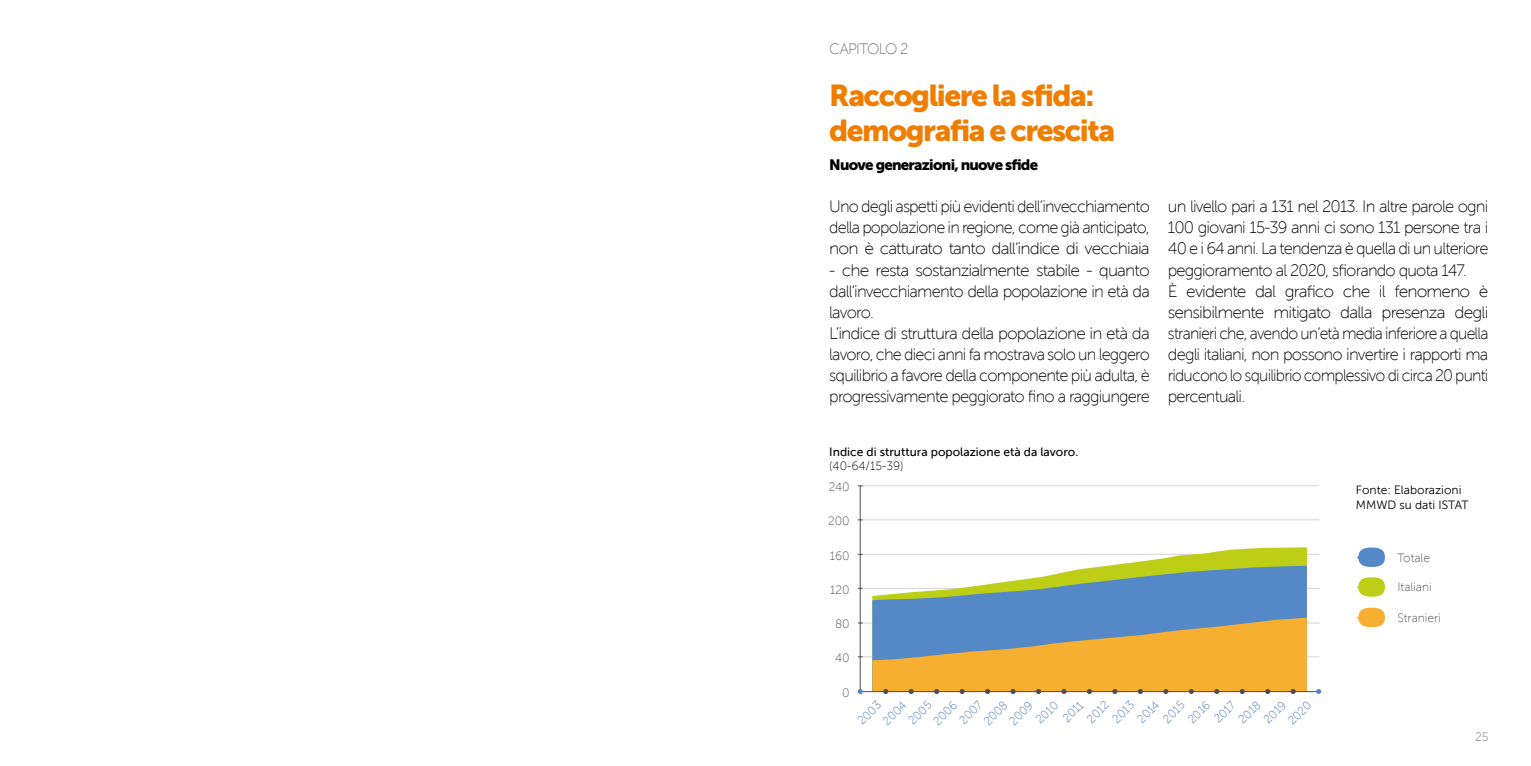
<style>
.page{position:relative;width:1531px;height:766px;background:#fff}
.page>*{position:absolute;margin:0;border:0;box-sizing:border-box;transform-origin:0 0}
.t1{font:30px/34.5px "Museo Sans 900";letter-spacing:-.05em;color:#ef7d00}
.t2{font:16.5px/21px "Museo Sans 100";letter-spacing:-.05em;color:#000;text-align:justify}
.t3{font:16.5px/21px "Museo Sans 100";letter-spacing:-.05em;color:#000;scale:1.05 1}
.t4{font:15px "Museo Sans 900";letter-spacing:-.05em;color:#000}
.t5{font:15px "Museo Sans 100";letter-spacing:-.045em;color:#706f6f}
.t6{font:12px "Museo Sans 500";color:#000}
.t7{font:12px "Museo Sans 100";color:#514e4d}
.t8{font:12px/14.4px "Museo Sans 300";color:#000}
.t9{font:12px "Museo Sans 100";color:#000}
.t10{font:12px "Museo Sans 100";color:#706f6f}
.t11{font:11.7px "Museo Sans 100";color:#4b78bb}
</style>
<div class="page">
<svg style="left:1357px;top:577px;width:28px;height:19px"></svg>
<svg style="left:1357px;top:607px;width:28px;height:20px"></svg>
<svg style="left:1357px;top:547px;width:28px;height:20px"></svg>
<hr style="left:860px;top:656px;width:459px;height:1px;background:#d5d3d4">
<hr style="left:860px;top:622px;width:459px;height:1px;background:#d5d3d4">
<hr style="left:860px;top:588px;width:459px;height:1px;background:#d5d3d4">
<hr style="left:860px;top:553px;width:459px;height:1px;background:#d5d3d4">
<hr style="left:860px;top:519px;width:459px;height:1px;background:#d5d3d4">
<hr style="left:860px;top:485px;width:459px;height:1px;background:#d5d3d4">
<hr style="left:860px;top:485px;width:1px;height:206px;background:#514e4d">
<svg style="left:872px;top:547px;width:435px;height:18px"></svg>
<svg style="left:872px;top:565px;width:435px;height:52px;fill:#5488c7"></svg>
<hr style="left:860px;top:691px;width:459px;height:1px;background:#514e4d">
<svg style="left:1316px;top:689px;width:5px;height:4px"></svg>
<svg style="left:872px;top:617px;width:435px;height:76px;background:#c2a260"></svg>
<svg style="left:858px;top:688px;width:5px;height:5px"></svg>
<p class="t5" style="left:829px;top:41px;width:81px">CAPITOLO 2</p>
<h1 class="t1" style="left:829px;top:78px;width:287px">Raccogliere la sfida: demografia e crescita</h1>
<p class="t4" style="left:829px;top:157px;width:210px">Nuove generazioni, nuove sfide</p>
<p class="t2" style="left:829px;top:196px;width:322px">Uno degli aspetti più evidenti dell’invecchiamento della popolazione in regione, come già anticipato, non è catturato tanto dall’indice di vecchiaia</p>
<p class="t3" style="left:829px;top:259px;width:307px">- che resta sostanzialmente stabile - quanto dall’invecchiamento della popolazione in età da lavoro.<br>L’indice di struttura della popolazione in età da lavoro, che dieci anni fa mostrava solo un leggero squilibrio a favore della componente più adulta, è progressivamente peggiorato fino a raggiungere</p>
<p class="t6" style="left:829px;top:444px;width:251px">Indice di struttura popolazione età da lavoro.</p>
<p class="t9" style="left:829px;top:459px;width:76px">(40-64/15-39)</p>
<p class="t7" style="left:829px;top:480px;width:22px">240</p>
<p class="t7" style="left:828px;top:514px;width:23px">200</p>
<p class="t7" style="left:830px;top:549px;width:21px">160</p>
<p class="t7" style="left:830px;top:583px;width:21px">120</p>
<p class="t7" style="left:835px;top:617px;width:16px">80</p>
<p class="t7" style="left:835px;top:651px;width:16px">40</p>
<p class="t7" style="left:842px;top:686px;width:9px">0</p>
<p class="t2" style="left:1168px;top:196px;width:322px;text-align:left">un livello pari a 131 nel 2013. In altre parole ogni 100 giovani 15-39 anni ci sono 131 persone tra i 40 e i 64 anni. La tendenza è quella di un ulteriore peggioramento al 2020, sfiorando quota 147.<br>È evidente dal grafico che il fenomeno è sensibilmente mitigato dalla presenza degli stranieri che, avendo un’età media inferiore a quella degli italiani, non possono invertire i rapporti ma riducono lo squilibrio complessivo di circa 20 punti percentuali.</p>
<p class="t8" style="left:1356px;top:482px;width:114px">Fonte: Elaborazioni<br>MMWD su dati ISTAT</p>
<p class="t7" style="left:1397px;top:551px;width:34px">Totale</p>
<p class="t7" style="left:1397px;top:581px;width:36px">Italiani</p>
<p class="t7" style="left:1397px;top:611px;width:45px">Stranieri</p>
<p class="t11" style="left:855px;top:718px;width:29px;rotate:-45deg">2003</p>
<p class="t11" style="left:880px;top:718px;width:29px;rotate:-45deg">2004</p>
<p class="t11" style="left:906px;top:718px;width:29px;rotate:-45deg">2005</p>
<p class="t11" style="left:931px;top:718px;width:30px;rotate:-45deg">2006</p>
<p class="t11" style="left:957px;top:717px;width:29px;rotate:-45deg">2007</p>
<p class="t11" style="left:981px;top:718px;width:30px;rotate:-45deg">2008</p>
<p class="t11" style="left:1007px;top:718px;width:30px;rotate:-45deg">2009</p>
<p class="t11" style="left:1033px;top:717px;width:28px;rotate:-45deg">2010</p>
<p class="t11" style="left:1060px;top:715px;width:26px;rotate:-45deg">2011</p>
<p class="t11" style="left:1084px;top:716px;width:27px;rotate:-45deg">2012</p>
<p class="t11" style="left:1110px;top:716px;width:27px;rotate:-45deg">2013</p>
<p class="t11" style="left:1135px;top:716px;width:27px;rotate:-45deg">2014</p>
<p class="t11" style="left:1160px;top:716px;width:27px;rotate:-45deg">2015</p>
<p class="t11" style="left:1185px;top:716px;width:27px;rotate:-45deg">2016</p>
<p class="t11" style="left:1211px;top:716px;width:26px;rotate:-45deg">2017</p>
<p class="t11" style="left:1236px;top:716px;width:28px;rotate:-45deg">2018</p>
<p class="t11" style="left:1261px;top:716px;width:27px;rotate:-45deg">2019</p>
<p class="t11" style="left:1285px;top:718px;width:29px;rotate:-45deg">2020</p>
<p class="t10" style="left:1475px;top:730px;width:15px">25</p>
</div>
